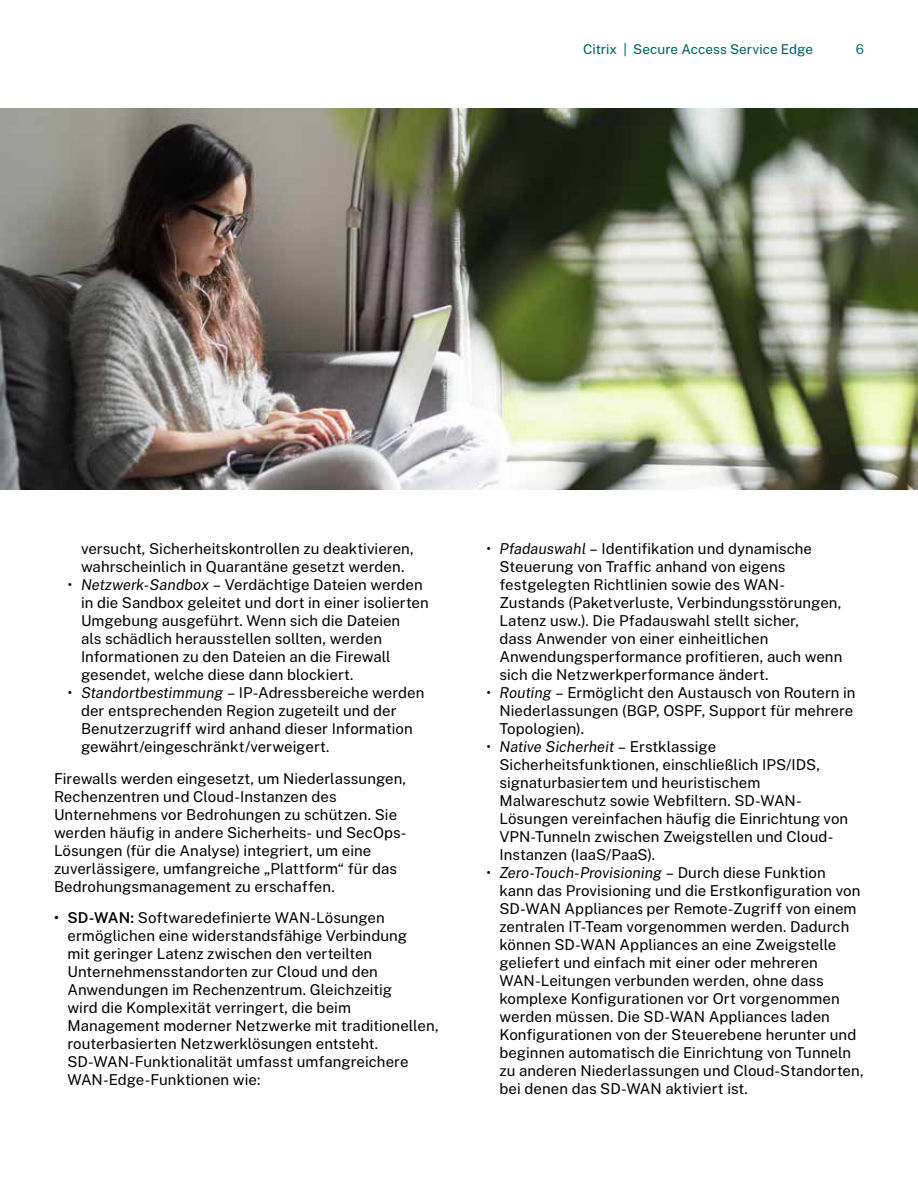
<style>
.page{position:relative;width:918px;height:1188px;background:#fff}
.page>*{position:absolute;margin:0;border:0;box-sizing:border-box;transform-origin:0 0}
.t1{font:15px/18px "Public Sans";letter-spacing:.005em;color:#000}
.t2{font:13.5px "Public Sans";color:#005a64}
.t3{font:300 13.5px "Public Sans";color:#005a64}
.s1{font-style:italic}
.s2{font-weight:600}
</style>
<div class="page">
<img style="left:0;top:108px;width:918px;height:381px">
<p class="t2" style="left:583px;top:39px;width:231px">Citrix | Secure Access Service Edge</p>
<p class="t3" style="left:856px;top:39px;width:10px">6</p>
<p class="t1" style="left:81px;top:539px;width:334px">versucht, Sicherheitskontrollen zu deaktivieren, wahrscheinlich in Quarantäne gesetzt werden.</p>
<p class="t1" style="left:81px;top:575px;width:349px;text-indent:-14px"><span class="s1">• Netzwerk-Sandbox</span> – Verdächtige Dateien werden in die Sandbox geleitet und dort in einer isolierten Umgebung ausgeführt. Wenn sich die Dateien<br>als schädlich herausstellen sollten, werden Informationen zu den Dateien an die Firewall gesendet, welche diese dann blockiert.</p>
<p class="t1" style="left:81px;top:683px;width:345px;text-indent:-14px"><span class="s1">• Standortbestimmung</span> – IP-Adressbereiche werden der entsprechenden Region zugeteilt und der Benutzerzugriff wird anhand dieser Information gewährt/eingeschränkt/verweigert.</p>
<p class="t1" style="left:54px;top:768px;width:354px">Firewalls werden eingesetzt, um Niederlassungen, Rechenzentren und Cloud-Instanzen des Unternehmens vor Bedrohungen zu schützen. Sie werden häufig in andere Sicherheits- und SecOps-Lösungen (für die Analyse) integriert, um eine zuverlässigere, umfangreiche „Plattform“ für das Bedrohungsmanagement zu erschaffen.</p>
<p class="t1" style="left:68px;top:908px;width:373px;text-indent:-14px"><span class="s2">• SD-WAN:</span> Softwaredefinierte WAN-Lösungen ermöglichen eine widerstandsfähige Verbindung<br>mit geringer Latenz zwischen den verteilten Unternehmensstandorten zur Cloud und den Anwendungen im Rechenzentrum. Gleichzeitig<br>wird die Komplexität verringert, die beim Management moderner Netzwerke mit traditionellen, routerbasierten Netzwerklösungen entsteht.<br>SD-WAN-Funktionalität umfasst umfangreichere WAN-Edge-Funktionen wie:</p>
<p class="t1" style="left:500px;top:539px;width:344px;text-indent:-14px"><span class="s1">• Pfadauswahl</span> – Identifikation und dynamische Steuerung von Traffic anhand von eigens festgelegten Richtlinien sowie des WAN-Zustands (Paketverluste, Verbindungsstörungen, Latenz usw.). Die Pfadauswahl stellt sicher,<br>dass Anwender von einer einheitlichen Anwendungsperformance profitieren, auch wenn sich die Netzwerkperformance ändert.</p>
<p class="t1" style="left:500px;top:683px;width:358px;text-indent:-13px"><span class="s1">• Routing</span> – Ermöglicht den Austausch von Routern in<br>Niederlassungen (BGP, OSPF, Support für mehrere<br>Topologien).</p>
<p class="t1" style="left:500px;top:737px;width:350px;text-indent:-13px"><span class="s1">• Native Sicherheit</span> – Erstklassige Sicherheitsfunktionen, einschließlich IPS/IDS, signaturbasiertem und heuristischem Malwareschutz sowie Webfiltern. SD-WAN-Lösungen vereinfachen häufig die Einrichtung von VPN-Tunneln zwischen Zweigstellen und Cloud-Instanzen (IaaS/PaaS).</p>
<p class="t1" style="left:500px;top:863px;width:366px;text-indent:-13px"><span class="s1">• Zero-Touch-Provisioning</span> – Durch diese Funktion<br>kann das Provisioning und die Erstkonfiguration von SD-WAN Appliances per Remote-Zugriff von einem zentralen IT-Team vorgenommen werden. Dadurch können SD-WAN Appliances an eine Zweigstelle geliefert und einfach mit einer oder mehreren WAN-Leitungen verbunden werden, ohne dass komplexe Konfigurationen vor Ort vorgenommen werden müssen. Die SD-WAN Appliances laden Konfigurationen von der Steuerebene herunter und beginnen automatisch die Einrichtung von Tunneln zu anderen Niederlassungen und Cloud-Standorten, bei denen das SD-WAN aktiviert ist.</p>
</div>
